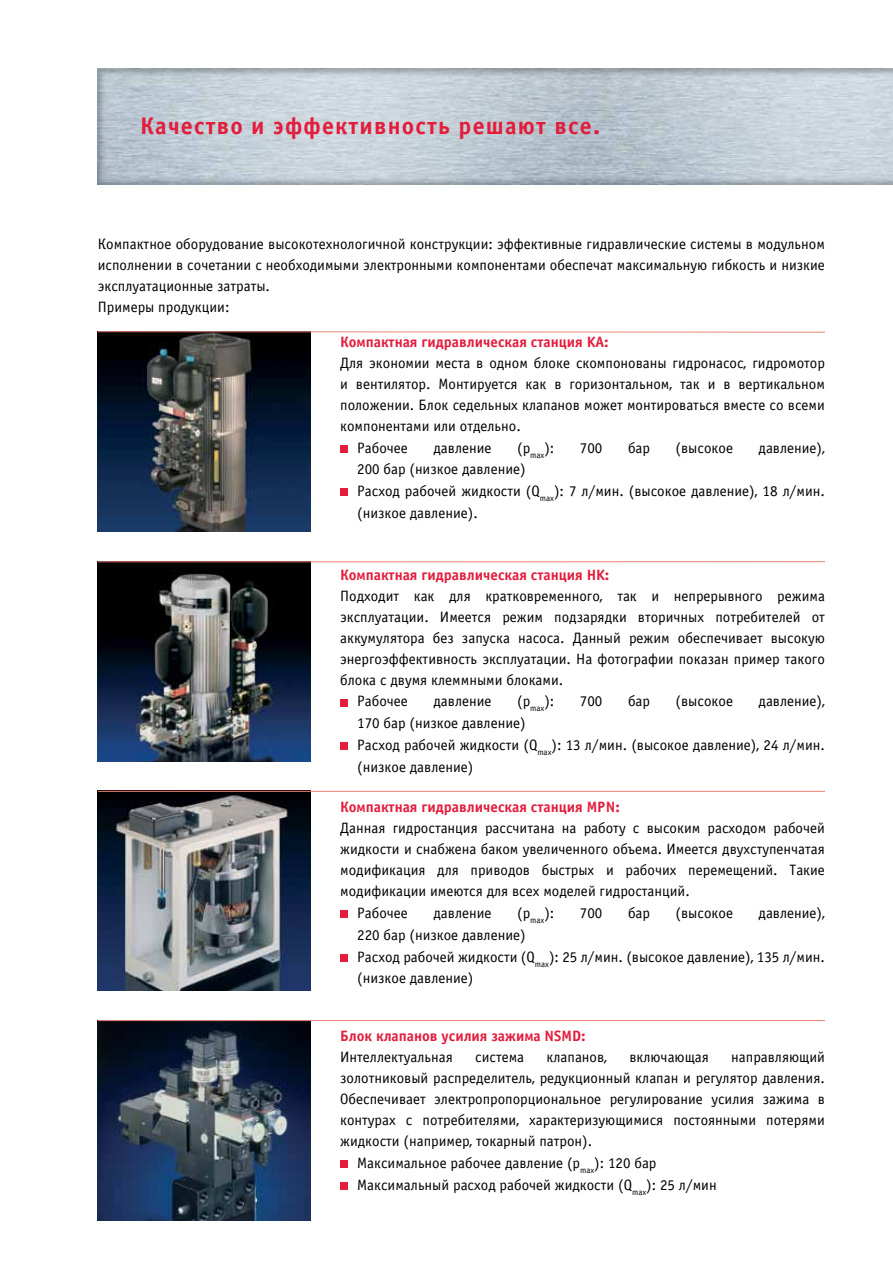
<style>
.page{position:relative;width:893px;height:1263px;background:#fff}
.page>*{position:absolute;margin:0;border:0;box-sizing:border-box;transform-origin:0 0}
.t1{font:24px "Officina Sans Bold C";letter-spacing:.05em;color:#e31d3c}
.t2{font:15px/21.8px "Officina Sans Book C";color:#000}
.t3{font:15px "Officina Sans Bold C";color:#e31d3c}
</style>
<div class="page">
<img style="left:98px;top:68px;width:795px;height:117px">
<img style="left:98px;top:333px;width:212px;height:198px">
<img style="left:98px;top:792px;width:212px;height:199px">
<img style="left:98px;top:562px;width:212px;height:200px">
<div style="left:340px;top:445px;width:8px;height:8px;background:#e31d3c"></div>
<div style="left:340px;top:488px;width:8px;height:8px;background:#e31d3c"></div>
<div style="left:340px;top:699px;width:8px;height:8px;background:#e31d3c"></div>
<div style="left:340px;top:742px;width:8px;height:8px;background:#e31d3c"></div>
<div style="left:340px;top:910px;width:8px;height:8px;background:#e31d3c"></div>
<div style="left:340px;top:954px;width:8px;height:8px;background:#e31d3c"></div>
<svg style="left:97px;top:331px;width:728px;height:2px"></svg>
<hr style="left:98px;top:561px;width:727px;height:1px;background:#ec8376">
<hr style="left:98px;top:791px;width:727px;height:1px;background:#ec8376">
<img style="left:98px;top:1021px;width:212px;height:199px">
<div style="left:340px;top:1160px;width:8px;height:8px;background:#e31d3c"></div>
<div style="left:340px;top:1182px;width:8px;height:7px;background:#e31d3c"></div>
<hr style="left:98px;top:1020px;width:727px;height:1px;background:#ec8376">
<h1 class="t1" style="left:140px;top:113px;width:461px">Качество и эффективность решают все.</h1>
<p class="t2" style="left:98px;top:234px;width:729px;line-height:21px">Компактное оборудование высокотехнологичной конструкции: эффективные гидравлические системы в модульном исполнении в сочетании с необходимыми электронными компонентами обеспечат максимальную гибкость и низкие эксплуатационные затраты.<br>Примеры продукции:</p>
<p class="t3" style="left:340px;top:333px;width:270px">Компактная гидравлическая станция KA:</p>
<p class="t2" style="left:340px;top:352px;width:486px">Для экономии места в одном блоке скомпонованы гидронасос, гидромотор</p>
<p class="t2" style="left:340px;top:373px;width:486px">и вентилятор. Монтируется как в горизонтальном, так и в вертикальном</p>
<p class="t2" style="left:340px;top:394px;width:486px">положении. Блок седельных клапанов может монтироваться вместе со всеми</p>
<p class="t2" style="left:340px;top:415px;width:182px">компонентами или отдельно.</p>
<p class="t2" style="left:357px;top:437px;width:52px">Рабочее</p>
<p class="t2" style="left:433px;top:437px;width:60px">давление</p>
<p class="t2" style="left:517px;top:437px;width:39px">(p<sub>max</sub>):</p>
<p class="t2" style="left:580px;top:437px;width:24px">700</p>
<p class="t2" style="left:628px;top:437px;width:24px">бар</p>
<p class="t2" style="left:676px;top:437px;width:59px">(высокое</p>
<p class="t2" style="left:759px;top:437px;width:68px">давление),</p>
<p class="t2" style="left:357px;top:459px;width:469px">200 бар (низкое давление)<br>Расход рабочей жидкости (Q<sub>max</sub>): 7 л/мин. (высокое давление), 18 л/мин. (низкое давление).</p>
<p class="t3" style="left:340px;top:566px;width:271px">Компактная гидравлическая станция HK:</p>
<p class="t2" style="left:340px;top:585px;width:486px">Подходит как для кратковременного, так и непрерывного режима</p>
<p class="t2" style="left:340px;top:606px;width:486px">эксплуатации. Имеется режим подзарядки вторичных потребителей от</p>
<p class="t2" style="left:340px;top:627px;width:486px">аккумулятора без запуска насоса. Данный режим обеспечивает высокую</p>
<p class="t2" style="left:340px;top:648px;width:486px">энергоэффективность эксплуатации. На фотографии показан пример такого</p>
<p class="t2" style="left:340px;top:669px;width:225px">блока с двумя клеммными блоками.</p>
<p class="t2" style="left:357px;top:691px;width:52px">Рабочее</p>
<p class="t2" style="left:433px;top:691px;width:60px">давление</p>
<p class="t2" style="left:517px;top:691px;width:39px">(p<sub>max</sub>):</p>
<p class="t2" style="left:580px;top:691px;width:24px">700</p>
<p class="t2" style="left:628px;top:691px;width:24px">бар</p>
<p class="t2" style="left:676px;top:691px;width:59px">(высокое</p>
<p class="t2" style="left:759px;top:691px;width:68px">давление),</p>
<p class="t2" style="left:357px;top:712px;width:469px">170 бар (низкое давление)<br>Расход рабочей жидкости (Q<sub>max</sub>): 13 л/мин. (высокое давление), 24 л/мин. (низкое давление)</p>
<p class="t3" style="left:340px;top:799px;width:281px">Компактная гидравлическая станция MPN:</p>
<p class="t2" style="left:340px;top:818px;width:486px">Данная гидростанция рассчитана на работу с высоким расходом рабочей</p>
<p class="t2" style="left:340px;top:839px;width:486px">жидкости и снабжена баком увеличенного объема. Имеется двухступенчатая</p>
<p class="t2" style="left:340px;top:860px;width:486px">модификация для приводов быстрых и рабочих перемещений. Такие</p>
<p class="t2" style="left:340px;top:881px;width:351px">модификации имеются для всех моделей гидростанций.</p>
<p class="t2" style="left:357px;top:903px;width:52px">Рабочее</p>
<p class="t2" style="left:433px;top:903px;width:60px">давление</p>
<p class="t2" style="left:517px;top:903px;width:39px">(p<sub>max</sub>):</p>
<p class="t2" style="left:580px;top:903px;width:24px">700</p>
<p class="t2" style="left:628px;top:903px;width:24px">бар</p>
<p class="t2" style="left:676px;top:903px;width:59px">(высокое</p>
<p class="t2" style="left:759px;top:903px;width:68px">давление),</p>
<p class="t2" style="left:357px;top:924px;width:469px">220 бар (низкое давление)<br>Расход рабочей жидкости (Q<sub>max</sub>): 25 л/мин. (высокое давление), 135 л/мин. (низкое давление)</p>
<p class="t3" style="left:340px;top:1027px;width:247px">Блок клапанов усилия зажима NSMD:</p>
<p class="t2" style="left:340px;top:1046px;width:114px">Интеллектуальная</p>
<p class="t2" style="left:475px;top:1046px;width:51px">система</p>
<p class="t2" style="left:546px;top:1046px;width:62px">клапанов,</p>
<p class="t2" style="left:629px;top:1046px;width:81px">включающая</p>
<p class="t2" style="left:731px;top:1046px;width:95px">направляющий</p>
<p class="t2" style="left:340px;top:1067px;width:486px">золотниковый распределитель, редукционный клапан и регулятор давления.</p>
<p class="t2" style="left:340px;top:1088px;width:486px">Обеспечивает электропропорциональное регулирование усилия зажима в</p>
<p class="t2" style="left:340px;top:1109px;width:486px">контурах с потребителями, характеризующимися постоянными потерями</p>
<p class="t2" style="left:340px;top:1130px;width:253px">жидкости (например, токарный патрон).</p>
<p class="t2" style="left:357px;top:1152px;width:301px">Максимальное рабочее давление (p<sub>max</sub>): 120 бар</p>
<p class="t2" style="left:357px;top:1174px;width:361px">Максимальный расход рабочей жидкости (Q<sub>max</sub>): 25 л/мин</p>
</div>
